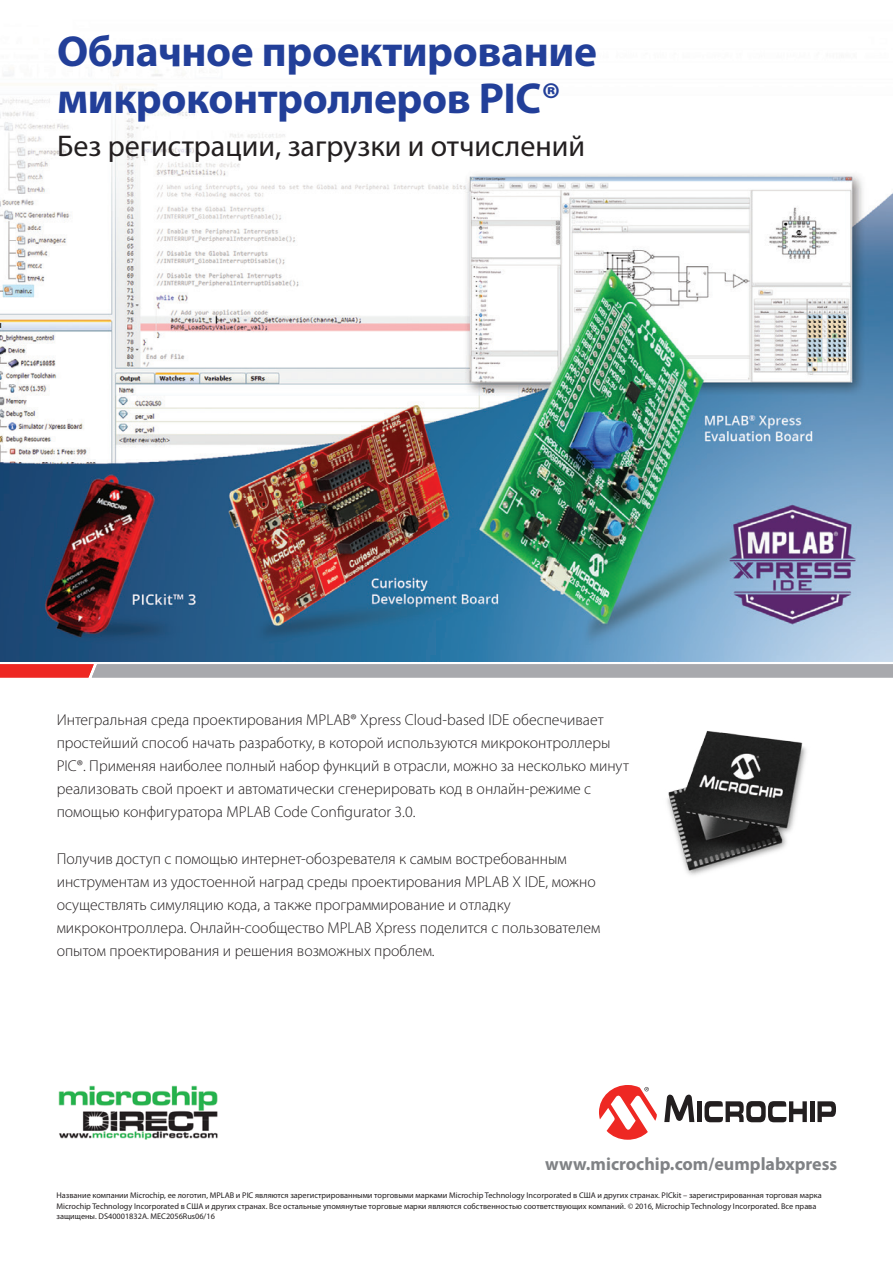
<style>
.page{position:relative;width:893px;height:1263px;background:#fff}
.page>*{position:absolute;margin:0;border:0;box-sizing:border-box;transform-origin:0 0}
.t1{font:700 43.5px/46.5px "Myriad Pro";letter-spacing:-.01em;color:#223f99}
.t2{font:30px "Myriad Pro";color:#231f20}
.t3{font:700 18px "Myriad Pro";color:#808285}
.t4{font:300 15.75px/23.1px "Myriad Pro";color:#231f20}
.t5{font:8.25px/10.5px "Myriad Pro";color:#231f20}
</style>
<div class="page">
<svg style="left:0;top:664px;width:893px;height:13px"></svg>
<img style="left:0;top:72px;width:893px;height:589px">
<svg style="left:664px;top:1095px;width:30px;height:27px"></svg>
<div style="left:697px;top:1101px;width:5px;height:21px;background:#231f20"></div>
<div style="left:810px;top:1101px;width:5px;height:21px;background:#231f20"></div>
<svg style="left:817px;top:1101px;width:19px;height:21px"></svg>
<svg style="left:704px;top:1101px;width:103px;height:21px"></svg>
<svg style="left:599px;top:1085px;width:58px;height:55px"></svg>
<img style="left:58px;top:1085px;width:160px;height:55px">
<img style="left:667px;top:731px;width:139px;height:144px">
<h1 class="t1" style="left:57px;top:29px;width:542px">Облачное проектирование микроконтроллеров PIC®</h1>
<h2 class="t2" style="left:57px;top:130px;width:529px">Без регистрации, загрузки и отчислений</h2>
<p class="t4" style="left:57px;top:708px;width:574px">Интегральная среда проектирования MPLAB® Xpress Cloud-based IDE обеспечивает простейший способ начать разработку, в которой используются микроконтроллеры PIC®. Применяя наиболее полный набор функций в отрасли, можно за несколько минут реализовать свой проект и автоматически сгенерировать код в онлайн-режиме с помощью конфигуратора MPLAB Code Configurator 3.0.</p>
<p class="t4" style="left:57px;top:847px;width:545px">Получив доступ с помощью интернет-обозревателя к самым востребованным инструментам из удостоенной наград среды проектирования MPLAB X IDE, можно осуществлять симуляцию кода, а также программирование и отладку микроконтроллера. Онлайн-сообщество MPLAB Xpress поделится с пользователем опытом проектирования и решения возможных проблем.</p>
<p class="t3" style="left:545px;top:1154px;width:294px">www.microchip.com/eumplabxpress</p>
<p class="t5" style="left:57px;top:1190px;width:767px">Название компании Microchip, ее логотип, MPLAB и PIC являются зарегистрированными торговыми марками Microchip Technology Incorporated в США и других странах. PICkit – зарегистрированная торговая марка<br>Microchip Technology Incorporated в США и других странах. Все остальные упомянутые торговые марки являются собственностью соответствующих компаний. © 2016, Microchip Technology Incorporated. Все права защищены. DS40001832A. MEC2056Rus06/16</p>
</div>
